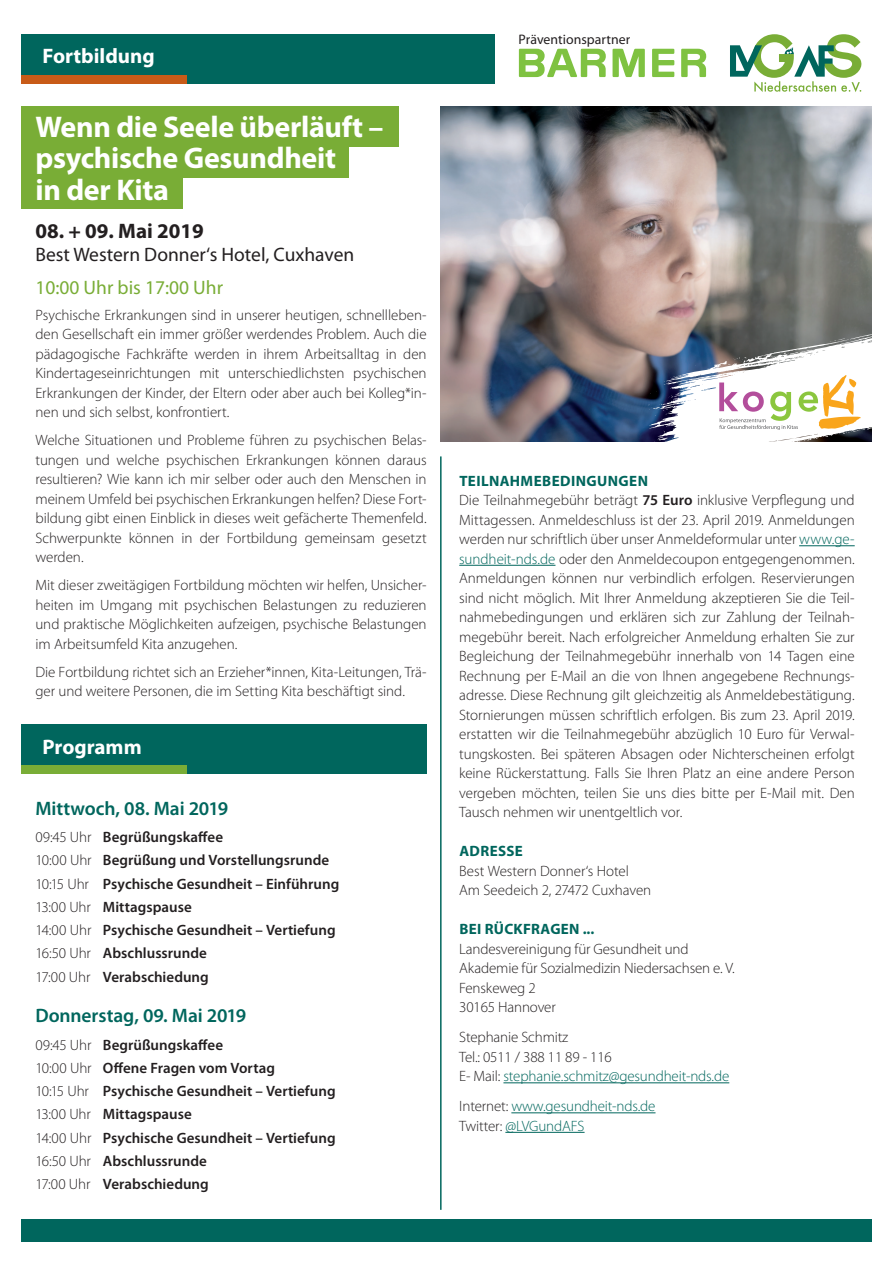
<style>
.page{position:relative;width:893px;height:1263px;background:#fff}
.page>*{position:absolute;margin:0;border:0;box-sizing:border-box;transform-origin:0 0}
.t1{font:700 30px/31.5px "Myriad Pro";letter-spacing:-.01em;color:#fff}
.t2{font:700 21px "Myriad Pro";color:#fff}
.t3{font:700 21px "Myriad Pro";color:#231f20}
.t4{font:600 19.5px "Myriad Pro";letter-spacing:-.005em;color:#00665d}
.t5{font:19.5px "Myriad Pro";color:#231f20}
.t6{font:19.5px "Myriad Pro";color:#79ad36}
.t7{font:300 15px/19.5px "Myriad Pro";letter-spacing:-.005em;color:#231f20}
.t8{font:600 15px/23.2px "Myriad Pro";color:#231f20}
.t9{font:300 15px/19.5px "Myriad Pro";letter-spacing:-.01em;color:#00665d}
.t10{font:700 15px "Myriad Pro";letter-spacing:.02em;color:#00665d}
.t11{font:13.8px "Myriad Pro";color:#231f20}
.s1{font-weight:300}
.s2{font-weight:700;color:#00665d}
.s3{font-weight:600}
.s4{color:#00665d}
.s5{color:#231f20}
</style>
<div class="page">
<div style="left:21px;top:106px;width:378px;height:41px;background:#79ad36"></div>
<div style="left:21px;top:137px;width:327px;height:40px;background:#79ad36"></div>
<div style="left:21px;top:168px;width:162px;height:40px;background:#79ad36"></div>
<hr style="left:440px;top:456px;width:2px;height:754px;background:#00665d">
<hr style="left:799px;top:545px;width:56px;height:1px;background:#00665d">
<hr style="left:459px;top:565px;width:96px;height:1px;background:#00665d">
<hr style="left:503px;top:1082px;width:226px;height:1px;background:#00665d">
<hr style="left:511px;top:1112px;width:144px;height:1px;background:#00665d">
<hr style="left:505px;top:1132px;width:80px;height:1px;background:#00665d">
<div style="left:21px;top:1219px;width:851px;height:23px;background:#00665d"></div>
<div style="left:21px;top:725px;width:406px;height:49px;background:#00665d"></div>
<div style="left:21px;top:766px;width:166px;height:8px;background:#79ad36"></div>
<div style="left:21px;top:34px;width:474px;height:49px;background:#00665d"></div>
<svg style="left:730px;top:34px;width:131px;height:58px"></svg>
<div style="left:21px;top:75px;width:166px;height:9px;background:#c85b18"></div>
<svg style="left:519px;top:49px;width:187px;height:28px"></svg>
<img style="left:441px;top:106px;width:431px;height:335px">
<svg style="left:648px;top:242px;width:224px;height:199px;background:#999492"></svg>
<svg style="left:830px;top:330px;width:42px;height:12px"></svg>
<svg style="left:784px;top:352px;width:14px;height:3px"></svg>
<svg style="left:728px;top:357px;width:19px;height:8px"></svg>
<svg style="left:757px;top:357px;width:14px;height:11px"></svg>
<svg style="left:648px;top:376px;width:39px;height:66px"></svg>
<svg style="left:712px;top:375px;width:160px;height:67px"></svg>
<h2 class="t2" style="left:43px;top:42px;width:114px">Fortbildung</h2>
<h1 class="t1" style="left:35px;top:110px;width:350px">Wenn die Seele überläuft – psychische Gesundheit<br>in der Kita</h1>
<h2 class="t3" style="left:35px;top:217px;width:170px">08. + 09. Mai 2019</h2>
<h3 class="t5" style="left:35px;top:243px;width:320px">Best Western Donner‘s Hotel, Cuxhaven</h3>
<h3 class="t6" style="left:35px;top:275px;width:189px">10:00 Uhr bis 17:00 Uhr</h3>
<p class="t7" style="left:35px;top:305px;width:393px;text-align:justify">Psychische Erkrankungen sind in unserer heutigen, schnellleben&shy;den Gesellschaft ein immer größer werdendes Problem. Auch die pädagogische Fachkräfte werden in ihrem Arbeitsalltag in den Kindertageseinrichtungen mit unterschiedlichsten psychischen Erkrankungen der Kinder, der Eltern oder aber auch bei Kolleg*in&shy;nen und sich selbst, konfrontiert.</p>
<p class="t7" style="left:35px;top:430px;width:393px;text-align:justify">Welche Situationen und Probleme führen zu psychischen Belas&shy;tungen und welche psychischen Erkrankungen können daraus resultieren? Wie kann ich mir selber oder auch den Menschen in meinem Umfeld bei psychischen Erkrankungen helfen? Diese Fort&shy;bildung gibt einen Einblick in dieses weit gefächerte Themenfeld.<br>Schwerpunkte können in der Fortbildung gemeinsam gesetzt werden.</p>
<p class="t7" style="left:35px;top:575px;width:393px;text-align:justify">Mit dieser zweitägigen Fortbildung möchten wir helfen, Unsicher&shy;heiten im Umgang mit psychischen Belastungen zu reduzieren und praktische Möglichkeiten aufzeigen, psychische Belastungen im Arbeitsumfeld Kita anzugehen.</p>
<p class="t7" style="left:35px;top:662px;width:393px">Die Fortbildung richtet sich an Erzieher*innen, Kita-Leitungen, Trä&shy;ger und weitere Personen, die im Setting Kita beschäftigt sind.</p>
<h2 class="t2" style="left:43px;top:733px;width:101px">Programm</h2>
<h3 class="t4" style="left:35px;top:796px;width:194px">Mittwoch, 08. Mai 2019</h3>
<p class="t8" style="left:35px;top:825px;width:305px"><span class="s1">09:45 Uhr</span> Begrüßungskaffee<br><span class="s1">10:00 Uhr</span> Begrüßung und Vorstellungsrunde <span class="s1">10:15 Uhr</span> Psychische Gesundheit – Einführung <span class="s1">13:00 Uhr</span> Mittagspause<br><span class="s1">14:00 Uhr</span> Psychische Gesundheit – Vertiefung <span class="s1">16:50 Uhr</span> Abschlussrunde<br><span class="s1">17:00 Uhr</span> Verabschiedung</p>
<h3 class="t4" style="left:35px;top:1003px;width:212px">Donnerstag, 09. Mai 2019</h3>
<p class="t8" style="left:35px;top:1033px;width:302px"><span class="s1">09:45 Uhr</span> Begrüßungskaffee<br><span class="s1">10:00 Uhr</span> Offene Fragen vom Vortag<br><span class="s1">10:15 Uhr</span> Psychische Gesundheit – Vertiefung<br><span class="s1">13:00 Uhr</span> Mittagspause<br><span class="s1">14:00 Uhr</span> Psychische Gesundheit – Vertiefung<br><span class="s1">16:50 Uhr</span> Abschlussrunde<br><span class="s1">17:00 Uhr</span> Verabschiedung</p>
<p class="t11" style="left:519px;top:31px;width:113px">Präventionspartner</p>
<p class="t7" style="left:459px;top:471px;width:397px"><span class="s2">TEILNAHMEBEDINGUNGEN<br></span>Die Teilnahmegebühr beträgt <span class="s3">75 Euro</span> inklusive Verpflegung und Mittagessen. Anmeldeschluss ist der 23. April 2019. Anmeldungen werden nur schriftlich über unser Anmeldeformular unter <span class="s4">www.ge&shy;sundheit-nds.de</span> oder den Anmeldecoupon entgegengenommen.<br>Anmeldungen können nur verbindlich erfolgen. Reservierungen sind nicht möglich. Mit Ihrer Anmeldung akzeptieren Sie die Teil&shy;nahmebedingungen und erklären sich zur Zahlung der Teilnah&shy;megebühr bereit. Nach erfolgreicher Anmeldung erhalten Sie zur Begleichung der Teilnahmegebühr innerhalb von 14 Tagen eine Rechnung per E-Mail an die von Ihnen angegebene Rechnungs&shy;adresse. Diese Rechnung gilt gleichzeitig als Anmeldebestätigung.<br>Stornierungen müssen schriftlich erfolgen. Bis zum 23. April 2019. erstatten wir die Teilnahmegebühr abzüglich 10 Euro für Verwal&shy;tungskosten. Bei späteren Absagen oder Nichterscheinen erfolgt keine Rückerstattung. Falls Sie Ihren Platz an eine andere Person vergeben möchten, teilen Sie uns dies bitte per E-Mail mit. Den Tausch nehmen wir unentgeltlich vor.</p>
<p class="t10" style="left:459px;top:841px;width:65px">ADRESSE</p>
<p class="t7" style="left:459px;top:861px;width:194px">Best Western Donner‘s Hotel<br>Am Seedeich 2, 27472 Cuxhaven</p>
<p class="t10" style="left:459px;top:919px;width:137px">BEI RÜCKFRAGEN ...</p>
<p class="t7" style="left:459px;top:939px;width:277px">Landesvereinigung für Gesundheit und<br>Akademie für Sozialmedizin Niedersachsen e. V.<br>Fenskeweg 2<br>30165 Hannover</p>
<p class="t7" style="left:459px;top:1027px;width:272px">Stephanie Schmitz<br>Tel.: 0511 / 388 11 89 - 116<br>E- Mail: <span class="s4">stephanie.schmitz@gesundheit-nds.de</span></p>
<p class="t9" style="left:459px;top:1096px;width:198px"><span class="s5">Internet:</span> www.gesundheit-nds.de<br><span class="s5">Twitter:</span> @LVGundAFS</p>
</div>
